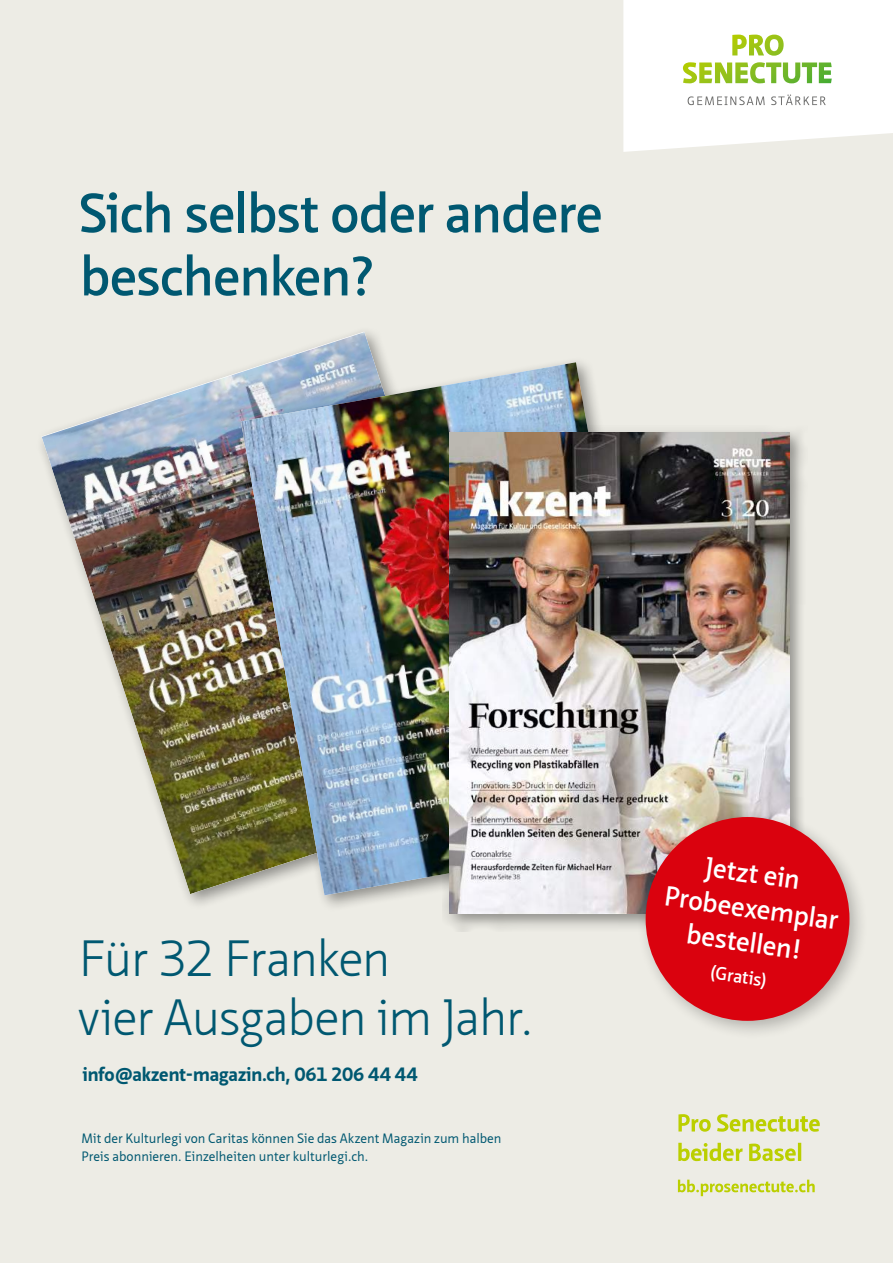
<style>
.page{position:relative;width:893px;height:1263px;background:#edece5}
.page>*{position:absolute;margin:0;border:0;box-sizing:border-box;transform-origin:0 0}
.t1{font:600 54px/63px "Neue Sans Pro";letter-spacing:-.015em;color:#005871}
.t2{font:300 49.5px/58.5px "Neue Sans Pro";letter-spacing:-.035em;color:#005871}
.t3{font:600 27px/34.5px "Neue Sans Pro";color:#fff;text-align:center}
.t4{font:700 18.75px "Neue Sans Pro";letter-spacing:-.005em;color:#005871}
.t5{font:600 18px "Neue Sans Pro";color:#fff}
.t6{font:13.2px/18px "Neue Sans Pro";color:#005871}
</style>
<div class="page">
<svg style="left:678px;top:1179px;width:137px;height:17px"></svg>
<svg style="left:678px;top:1143px;width:123px;height:18px"></svg>
<svg style="left:678px;top:1114px;width:142px;height:18px"></svg>
<svg style="left:623px;top:0;width:270px;height:152px;background:#fcfcfb"></svg>
<img style="left:683px;top:35px;width:149px;height:48px">
<img style="left:42px;top:332px;width:341px;height:562px">
<div style="left:235px;top:356px;width:441px;height:556px;background:#000;opacity:.4"></div>
<img style="left:241px;top:362px;width:418px;height:533px">
<div style="left:442px;top:426px;width:365px;height:506px;background:#000;opacity:.4"></div>
<img style="left:449px;top:433px;width:340px;height:481px">
<div style="left:636px;top:807px;width:232px;height:233px;background:#000;opacity:.25"></div>
<div style="left:646px;top:817px;width:203px;height:204px;background:#da020e;border-radius:50%"></div>
<h1 class="t1" style="left:79px;top:181px;width:525px">Sich selbst oder andere beschenken?</h1>
<h2 class="t2" style="left:78px;top:929px;width:457px">Für 32 Franken<br>vier Ausgaben im Jahr.</h2>
<h3 class="t4" style="left:83px;top:1062px;width:336px">info@akzent-magazin.ch, 061 206 44 44</h3>
<p class="t6" style="left:81px;top:1129px;width:422px">Mit der Kulturlegi von Caritas können Sie das Akzent Magazin zum halben<br>Preis abonnieren. Einzelheiten unter kulturlegi.ch.</p>
<h3 class="t3" style="left:672px;top:844px;width:176px;rotate:8deg">Jetzt ein<br>Probeexemplar bestellen!</h3>
<h3 class="t5" style="left:712px;top:960px;width:58px;rotate:8deg">(Gratis)</h3>
</div>
